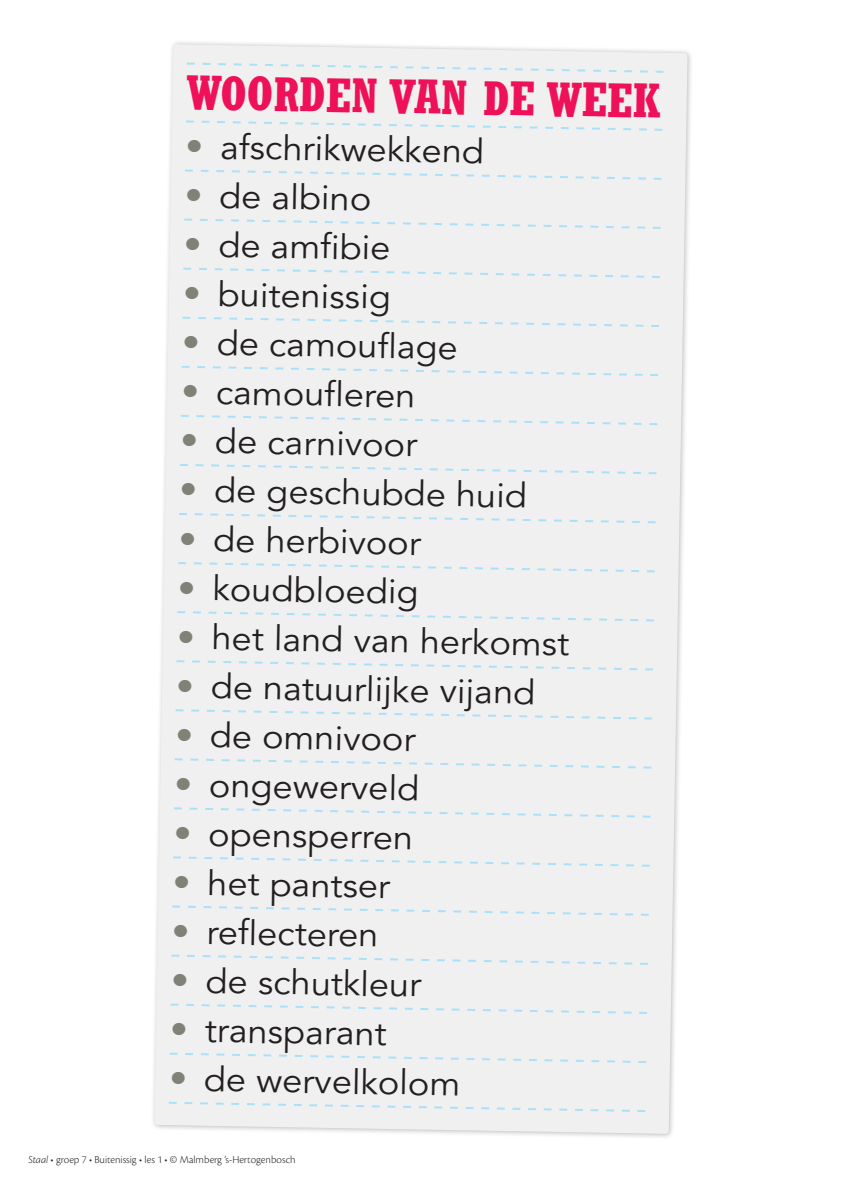
<style>
.page{position:relative;width:842px;height:1191px;background:#fff}
.page>*{position:absolute;margin:0;border:0;box-sizing:border-box;transform-origin:0 0}
.t1{font:700 condensed 48.1px "Rockwell Std";color:#ee1059}
.t2{font:34.3px "Avenir LT Std";color:#231f20;scale:1.05 1}
.t3{font:300 11px "Cronos Pro";color:#231f20}
.s1{color:#818277}
.s2{font-style:italic}
</style>
<div class="page">
<div style="left:150px;top:40px;width:544px;height:1100px;background:#231f20;opacity:.3"></div>
<div style="left:154px;top:44px;width:533px;height:1089px;background:#eff0ef"></div>
<svg style="left:185px;top:62px;width:480px;height:12px"></svg>
<svg style="left:184px;top:119px;width:480px;height:13px"></svg>
<svg style="left:183px;top:168px;width:481px;height:13px"></svg>
<svg style="left:182px;top:218px;width:481px;height:12px"></svg>
<svg style="left:181px;top:267px;width:481px;height:12px"></svg>
<svg style="left:181px;top:316px;width:480px;height:12px"></svg>
<svg style="left:180px;top:365px;width:480px;height:12px"></svg>
<svg style="left:179px;top:414px;width:480px;height:12px"></svg>
<svg style="left:178px;top:463px;width:480px;height:12px"></svg>
<svg style="left:177px;top:512px;width:481px;height:12px"></svg>
<svg style="left:176px;top:561px;width:481px;height:12px"></svg>
<svg style="left:175px;top:610px;width:481px;height:12px"></svg>
<svg style="left:175px;top:659px;width:480px;height:12px"></svg>
<svg style="left:174px;top:708px;width:480px;height:12px"></svg>
<svg style="left:173px;top:757px;width:480px;height:12px"></svg>
<svg style="left:172px;top:806px;width:480px;height:12px"></svg>
<svg style="left:171px;top:855px;width:481px;height:12px"></svg>
<svg style="left:170px;top:904px;width:481px;height:12px"></svg>
<svg style="left:169px;top:953px;width:481px;height:13px"></svg>
<svg style="left:169px;top:1002px;width:480px;height:13px"></svg>
<svg style="left:168px;top:1051px;width:480px;height:13px"></svg>
<svg style="left:167px;top:1100px;width:480px;height:13px"></svg>
<h1 class="t1" style="left:187px;top:64px;width:475px;rotate:1deg">WOORDEN VAN DE WEEK</h1>
<p class="t2" style="left:186px;top:126px;width:286px;rotate:1deg"><span class="s1">•</span> afschrikwekkend</p>
<p class="t2" style="left:185px;top:175px;width:179px;rotate:1deg"><span class="s1">•</span> de albino</p>
<p class="t2" style="left:184px;top:224px;width:198px;rotate:1deg"><span class="s1">•</span> de amfibie</p>
<p class="t2" style="left:183px;top:274px;width:200px;rotate:1deg"><span class="s1">•</span> buitenissig</p>
<p class="t2" style="left:182px;top:323px;width:264px;rotate:1deg"><span class="s1">•</span> de camouflage</p>
<p class="t2" style="left:182px;top:372px;width:225px;rotate:1deg"><span class="s1">•</span> camoufleren</p>
<p class="t2" style="left:181px;top:421px;width:227px;rotate:1deg"><span class="s1">•</span> de carnivoor</p>
<p class="t2" style="left:180px;top:470px;width:332px;rotate:1deg"><span class="s1">•</span> de geschubde huid</p>
<p class="t2" style="left:179px;top:519px;width:232px;rotate:1deg"><span class="s1">•</span> de herbivoor</p>
<p class="t2" style="left:178px;top:568px;width:231px;rotate:1deg"><span class="s1">•</span> koudbloedig</p>
<p class="t2" style="left:177px;top:617px;width:375px;rotate:1deg"><span class="s1">•</span> het land van herkomst</p>
<p class="t2" style="left:176px;top:666px;width:344px;rotate:1deg"><span class="s1">•</span> de natuurlijke vijand</p>
<p class="t2" style="left:176px;top:715px;width:230px;rotate:1deg"><span class="s1">•</span> de omnivoor</p>
<p class="t2" style="left:175px;top:764px;width:235px;rotate:1deg"><span class="s1">•</span> ongewerveld</p>
<p class="t2" style="left:174px;top:813px;width:230px;rotate:1deg"><span class="s1">•</span> opensperren</p>
<p class="t2" style="left:173px;top:862px;width:209px;rotate:1deg"><span class="s1">•</span> het pantser</p>
<p class="t2" style="left:172px;top:911px;width:198px;rotate:1deg"><span class="s1">•</span> reflecteren</p>
<p class="t2" style="left:171px;top:960px;width:240px;rotate:1deg"><span class="s1">•</span> de schutkleur</p>
<p class="t2" style="left:170px;top:1009px;width:208px;rotate:1deg"><span class="s1">•</span> transparant</p>
<p class="t2" style="left:170px;top:1058px;width:279px;rotate:1deg"><span class="s1">•</span> de wervelkolom</p>
<p class="t3" style="left:28px;top:1152px;width:269px"><span class="s2">Staal</span> • groep 7 • Buitenissig • les 1 • © Malmberg ’s-Hertogenbosch</p>
</div>
